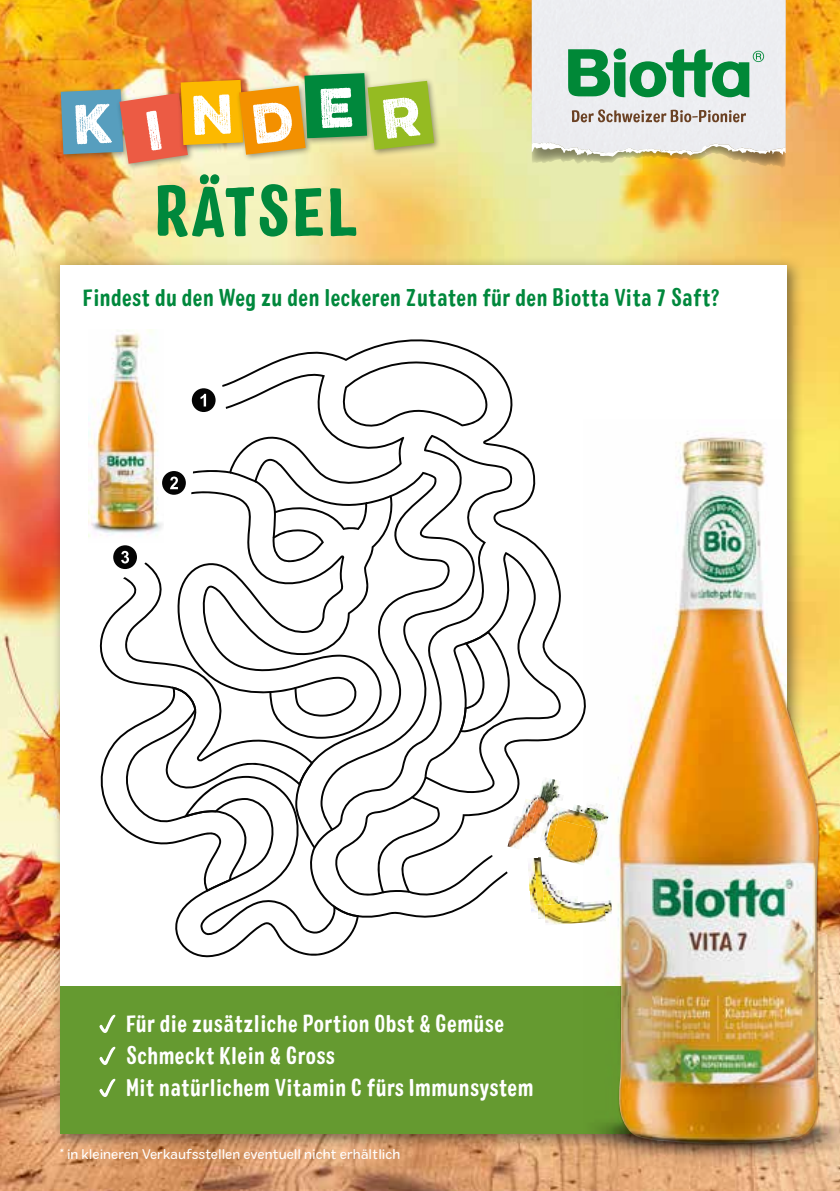
<style>
.page{position:relative;width:840px;height:1191px;background:#fff}
.page>*{position:absolute;margin:0;border:0;box-sizing:border-box;transform-origin:0 0}
.t1{font:900 condensed 68px "Colby";letter-spacing:.02em;color:#00883c}
.t2{font:24px/32px "Colby Cd Bld";letter-spacing:.02em;color:#fff}
.t3{font:24px "Colby Cd Bld";letter-spacing:.02em;color:#00883c}
.t4{font:14px "Colby St Reg";color:#fff}
</style>
<div class="page">
<img style="left:0;top:0;width:839px;height:1191px">
<div style="left:52px;top:256px;width:750px;height:894px;background:#1c1c1b;opacity:.54"></div>
<div style="left:60px;top:265px;width:726px;height:868px;background:#fff"></div>
<div style="left:57px;top:86px;width:74px;height:76px;background:#1c1c1b;opacity:.46"></div>
<div style="left:116px;top:89px;width:79px;height:82px;background:#1c1c1b;opacity:.46"></div>
<div style="left:301px;top:69px;width:73px;height:77px;background:#1c1c1b;opacity:.46"></div>
<div style="left:364px;top:77px;width:77px;height:80px;background:#1c1c1b;opacity:.46"></div>
<svg style="left:531px;top:156px;width:254px;height:14px;background:#dec46f"></svg>
<div style="left:531px;top:0;width:254px;height:142px;background:#ecedf1"></div>
<svg style="left:531px;top:142px;width:254px;height:14px"></svg>
<svg style="left:571px;top:109px;width:174px;height:13px;background:#bcada4"></svg>
<svg style="left:568px;top:48px;width:195px;height:49px;background:#71b890"></svg>
<img style="left:89px;top:329px;width:64px;height:208px">
<img style="left:98px;top:334px;width:55px;height:23px">
<img style="left:563px;top:828px;width:20px;height:37px">
<img style="left:563px;top:809px;width:20px;height:19px">
<img style="left:572px;top:805px;width:11px;height:11px">
<img style="left:563px;top:900px;width:20px;height:24px">
<img style="left:563px;top:897px;width:14px;height:8px">
<div style="left:60px;top:986px;width:726px;height:147px;background:#659a30"></div>
<img style="left:583px;top:419px;width:256px;height:772px">
<img style="left:618px;top:438px;width:200px;height:706px">
<svg style="left:96px;top:357px;width:467px;height:601px"></svg>
<img style="left:61px;top:73px;width:373px;height:91px">
<h1 class="t1" style="left:155px;top:169px;width:205px">RÄTSEL</h1>
<p class="t3" style="left:83px;top:283px;width:637px">Findest du den Weg zu den leckeren Zutaten für den Biotta Vita 7 Saft?</p>
<p class="t2" style="left:126px;top:1007px;width:408px">Für die zusätzliche Portion Obst &amp; Gemüse<br>Schmeckt Klein &amp; Gross<br>Mit natürlichem Vitamin C fürs Immunsystem</p>
<p class="t4" style="left:60px;top:1145px;width:341px">* in kleineren Verkaufsstellen eventuell nicht erhältlich</p>
</div>
